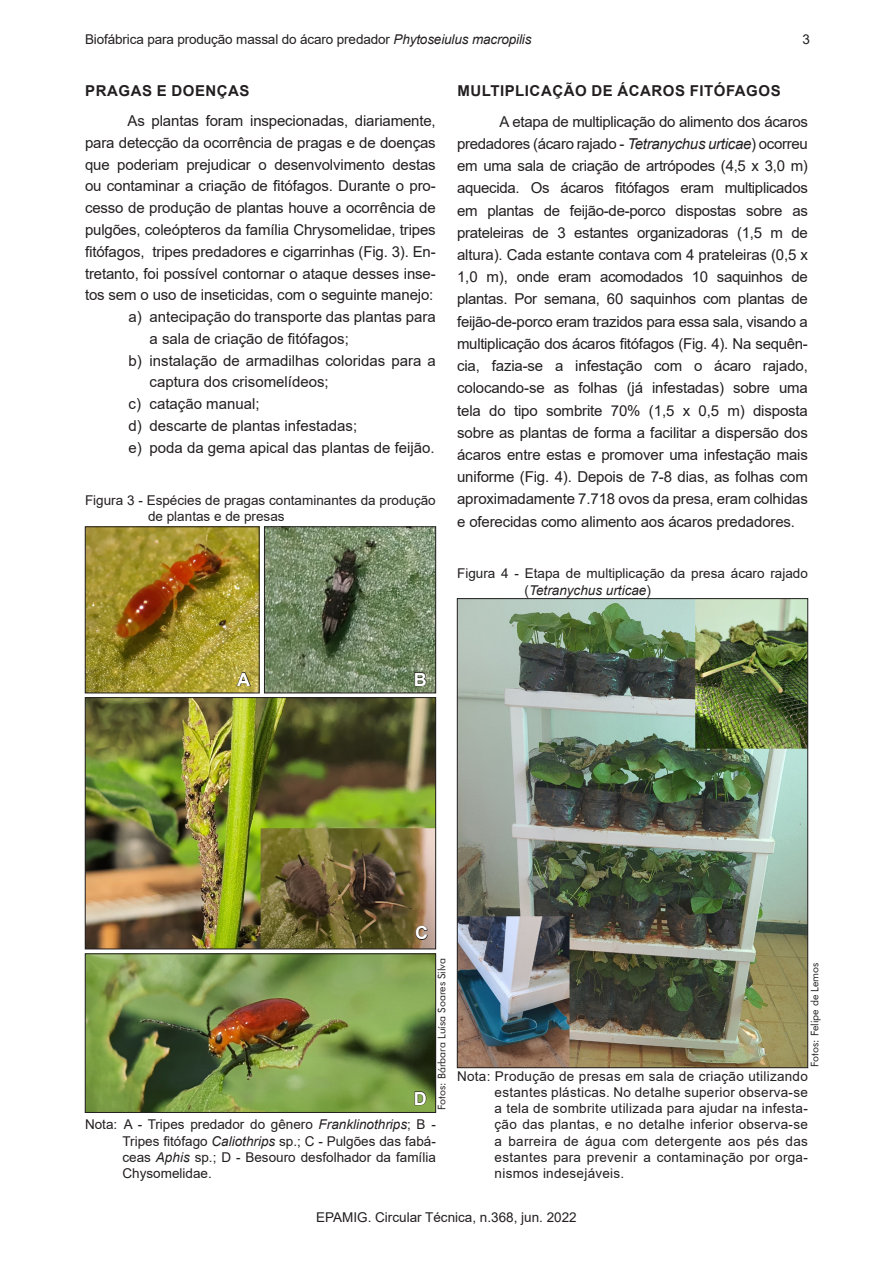
<style>
.page{position:relative;width:893px;height:1263px;background:#fff}
.page>*{position:absolute;margin:0;border:0;box-sizing:border-box;transform-origin:0 0}
.CT_-_tx_figura{font:700 18px "Arial";color:#fff}
.CT_-_texto{font:15px/22.2px "Arial";letter-spacing:-.01em;color:#231f20;text-align:justify}
.CT_-_1_titulos{font:700 15px "Arial";letter-spacing:.035em;color:#231f20}
.CT_-_tx_figura-2{font:13.5px/16.2px "Arial";color:#231f20}
.CT_-_autor_fotos{font:10.5px "Futura BT";color:#231f20}
.s1{font-style:italic}
</style>
<div class="page">
<img style="left:87px;top:529px;width:170px;height:162px">
<div style="left:85px;top:527px;width:174px;height:166px;border:1px solid #231f20"></div>
<img style="left:87px;top:699px;width:347px;height:248px">
<div style="left:85px;top:697px;width:351px;height:252px;border:1px solid #231f20"></div>
<img style="left:266px;top:529px;width:168px;height:162px">
<div style="left:264px;top:527px;width:172px;height:166px;border:1px solid #231f20"></div>
<svg style="left:236px;top:672px;width:15px;height:14px"></svg>
<svg style="left:415px;top:925px;width:13px;height:15px"></svg>
<svg style="left:414px;top:672px;width:13px;height:14px"></svg>
<img style="left:87px;top:955px;width:347px;height:156px">
<div style="left:85px;top:953px;width:351px;height:160px;border:1px solid #231f20"></div>
<svg style="left:414px;top:1091px;width:13px;height:14px"></svg>
<img style="left:459px;top:600px;width:347px;height:466px">
<p class="CT_-_tx_figura-2" style="left:85px;top:31px;width:448px">Biofábrica para produção massal do ácaro predador <span class="s1">Phytoseiulus macropilis</span></p>
<p class="CT_-_1_titulos" style="left:85px;top:80px;width:166px">PRAGAS E DOENÇAS</p>
<p class="CT_-_texto" style="left:85px;top:110px;width:352px;line-height:21.8px;text-indent:43px">As plantas foram inspecionadas, diariamente, para detecção da ocorrência de pragas e de doenças que poderiam prejudicar o desenvolvimento destas ou contaminar a criação de fitófagos. Durante o pro&shy;cesso de produção de plantas houve a ocorrência de pulgões, coleópteros da família Chrysomelidae, tripes fitófagos, tripes predadores e cigarrinhas (Fig. 3). En&shy;tretanto, foi possível contornar o ataque desses inse&shy;tos sem o uso de inseticidas, com o seguinte manejo:</p>
<p class="CT_-_texto" style="left:150px;top:306px;width:288px;line-height:21.8px;text-indent:-21px">a) antecipação do transporte das plantas para a sala de criação de fitófagos;</p>
<p class="CT_-_texto" style="left:150px;top:349px;width:288px;line-height:21.8px;text-indent:-21px">b) instalação de armadilhas coloridas para a captura dos crisomelídeos;</p>
<p class="CT_-_texto" style="left:129px;top:393px;width:133px">c) catação manual;</p>
<p class="CT_-_texto" style="left:129px;top:414px;width:230px">d) descarte de plantas infestadas;</p>
<p class="CT_-_texto" style="left:129px;top:436px;width:308px">e) poda da gema apical das plantas de feijão.</p>
<p class="CT_-_tx_figura-2" style="left:802px;top:31px;width:9px">3</p>
<p class="CT_-_1_titulos" style="left:457px;top:80px;width:325px">MULTIPLICAÇÃO DE ÁCAROS FITÓFAGOS</p>
<p class="CT_-_texto" style="left:457px;top:110px;width:352px;text-indent:43px">A etapa de multiplicação do alimento dos ácaros predadores (ácaro rajado - <span class="s1">Tetranychus urticae</span>) ocorreu em uma sala de criação de artrópodes (4,5 x 3,0 m) aquecida. Os ácaros fitófagos eram multiplicados em plantas de feijão-de-porco dispostas sobre as prateleiras de 3 estantes organizadoras (1,5 m de altura). Cada estante contava com 4 prateleiras (0,5 x</p>
<p class="CT_-_texto" style="left:457px;top:266px;width:352px">1,0 m), onde eram acomodados 10 saquinhos de plantas. Por semana, 60 saquinhos com plantas de feijão-de-porco eram trazidos para essa sala, visando a multiplicação dos ácaros fitófagos (Fig. 4). Na sequên-</p>
<p class="CT_-_texto" style="left:457px;top:355px;width:352px">cia, fazia-se a infestação com o ácaro rajado, colocando-se as folhas (já infestadas) sobre uma tela do tipo sombrite 70% (1,5 x 0,5 m) disposta sobre as plantas de forma a facilitar a dispersão dos ácaros entre estas e promover uma infestação mais uniforme (Fig. 4). Depois de 7-8 dias, as folhas com aproximadamente 7.718 ovos da presa, eram colhidas e oferecidas como alimento aos ácaros predadores.</p>
<p class="CT_-_tx_figura-2" style="left:148px;top:492px;width:289px;text-indent:-63px">Figura 3 - Espécies de pragas contaminantes da produção de plantas e de presas</p>
<p class="CT_-_tx_figura" style="left:237px;top:667px;width:14px">A</p>
<p class="CT_-_tx_figura" style="left:414px;top:667px;width:14px">B</p>
<p class="CT_-_tx_figura-2" style="left:525px;top:565px;width:285px;text-indent:-68px">Figura 4 - Etapa de multiplicação da presa ácaro rajado (<span class="s1">Tetranychus urticae</span>)</p>
<p class="CT_-_tx_figura" style="left:415px;top:920px;width:14px">C</p>
<p class="CT_-_autor_fotos" style="left:435px;top:1110px;width:153px;rotate:-90deg">Fotos: Bárbara Luísa Soares Silva</p>
<p class="CT_-_tx_figura" style="left:414px;top:1086px;width:14px">D</p>
<p class="CT_-_tx_figura-2" style="left:123px;top:1116px;width:315px;text-align:justify;text-indent:-38px">Nota: A - Tripes predador do gênero <span class="s1">Franklinothrips</span>; B - Tripes fitófago <span class="s1">Caliothrips</span> sp.; C - Pulgões das fabá&shy;ceas <span class="s1">Aphis</span> sp.; D - Besouro desfolhador da família Chysomelidae.</p>
<p class="CT_-_autor_fotos" style="left:808px;top:1066px;width:106px;rotate:-90deg">Fotos: Felipe de Lemos</p>
<p class="CT_-_tx_figura-2" style="left:495px;top:1068px;width:315px;text-align:justify;text-indent:-38px">Nota: Produção de presas em sala de criação utilizando estantes plásticas. No detalhe superior observa-se a tela de sombrite utilizada para ajudar na infesta&shy;ção das plantas, e no detalhe inferior observa-se a barreira de água com detergente aos pés das estantes para prevenir a contaminação por orga&shy;nismos indesejáveis.</p>
<p class="CT_-_tx_figura-2" style="left:316px;top:1209px;width:262px">EPAMIG. Circular Técnica, n.368, jun. 2022</p>
</div>
